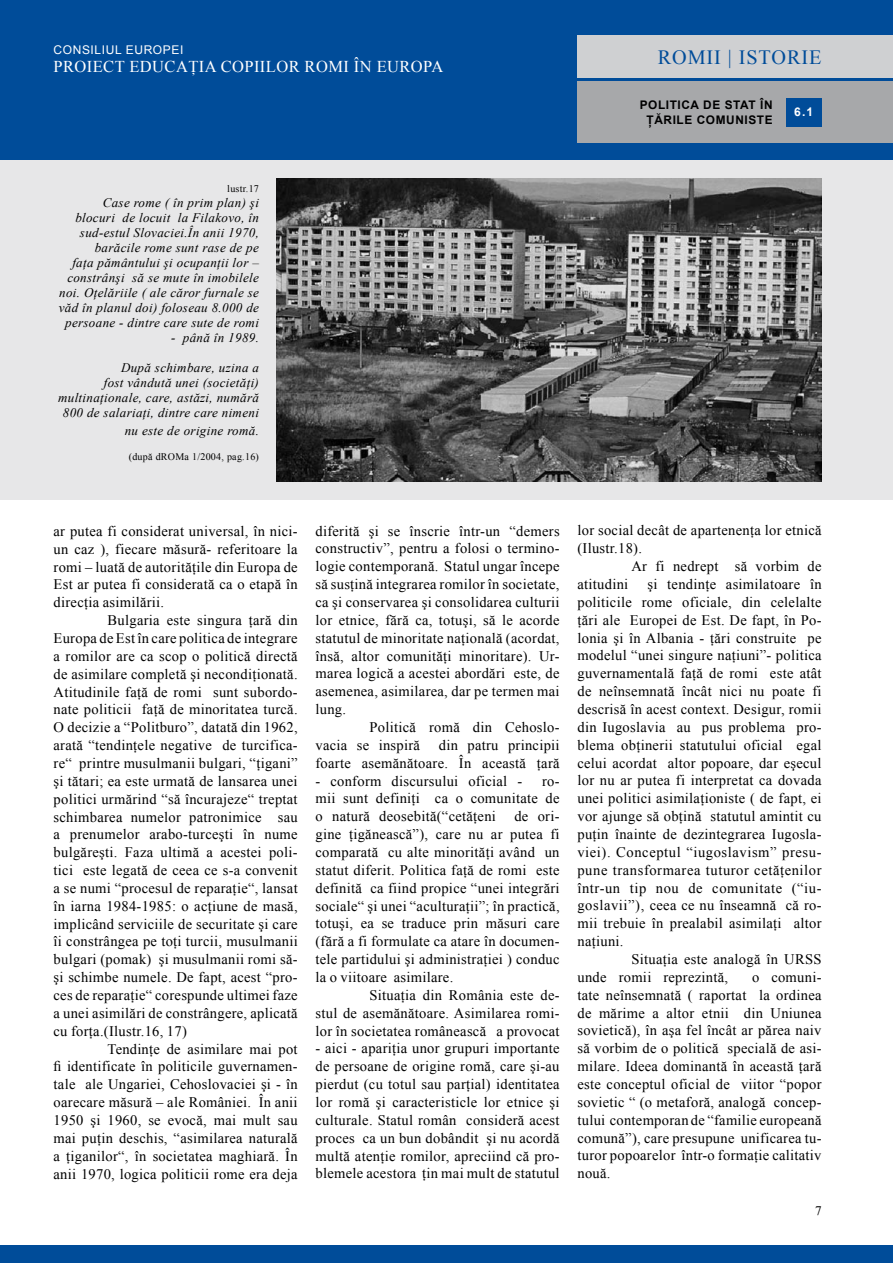
<style>
.page{position:relative;width:893px;height:1263px;background:#fff}
.page>*{position:absolute;margin:0;border:0;box-sizing:border-box;transform-origin:0 0}
.t1{font:20.25px "Times New Roman";color:#004c99}
.t2{font:16.5px "Times New Roman";letter-spacing:.025em;color:#fff}
.t3{font:14.55px/17.9px "Times New Roman";letter-spacing:.02em;color:#000;text-align:justify}
.t4{font:italic 13.05px/15px "Times New Roman";letter-spacing:.025em;color:#000;text-align:right}
.t5{font:13.05px "Times New Roman";color:#000}
.t6{font:12px "Arial";letter-spacing:.05em;color:#fff}
.t7{font:700 12px "Arial";color:#fff}
.t8{font:700 11.85px/15px "Arial";letter-spacing:.05em;color:#000;text-align:center}
.t9{font:10.05px "Times New Roman";letter-spacing:.025em;color:#000}
</style>
<div class="page">
<div style="left:0;top:0;width:893px;height:161px;background:#004c99"></div>
<div style="left:0;top:161px;width:893px;height:339px;background:#e7e7e8"></div>
<div style="left:577px;top:81px;width:316px;height:62px;background:#a7a8aa"></div>
<div style="left:577px;top:36px;width:316px;height:42px;background:#cfd0d2"></div>
<div style="left:786px;top:98px;width:35px;height:28px;background:#004c99"></div>
<div style="left:0;top:1245px;width:893px;height:18px;background:#004c99"></div>
<img style="left:277px;top:179px;width:544px;height:303px">
<p class="t6" style="left:54px;top:42px;width:131px">CONSILIUL EUROPEI</p>
<p class="t2" style="left:54px;top:55px;width:391px">PROIECT EDUCAŢIA COPIILOR ROMI ÎN EUROPA</p>
<p class="t9" style="left:227px;top:182px;width:33px">lustr.17</p>
<p class="t4" style="left:59px;top:195px;width:202px">Case rome ( în prim plan) şi<br>blocuri de locuit la Filakovo, în sud-estul Slovaciei.În anii 1970, barăcile rome sunt rase de pe<br>faţa pământului şi ocupanţii lor – constrânşi să se mute în imobilele noi. Oţelăriile ( ale căror furnale se văd în planul doi) foloseau 8.000 de persoane - dintre care sute de romi</p>
<p class="t4" style="left:171px;top:330px;width:89px">- până în 1989.</p>
<p class="t4" style="left:58px;top:360px;width:202px">După schimbare, uzina a<br>fost vândută unei (societăţi) multinaţionale, care, astăzi, numără<br>800 de salariaţi, dintre care nimeni</p>
<p class="t4" style="left:125px;top:423px;width:136px">nu este de origine romă.</p>
<p class="t9" style="left:129px;top:450px;width:132px">(după dROMa 1/2004, pag.16)</p>
<h1 class="t1" style="left:658px;top:44px;width:28px">Romii</h1>
<h1 class="t1" style="left:728px;top:44px;width:45px">| istorie</h1>
<p class="t7" style="left:794px;top:104px;width:21px">6.1</p>
<p class="t8" style="left:640px;top:98px;width:134px">POLITICA DE STAT ÎN<br>ŢĂRILE COMUNISTE</p>
<p class="t3" style="left:54px;top:522px;width:246px">ar putea fi considerat universal, în nici&shy;un caz ), fiecare măsură- referitoare la romi – luată de autorităţile din Europa de Est ar putea fi considerată ca o etapă în direcţia asimilării.</p>
<p class="t3" style="left:54px;top:611px;width:246px;text-indent:54px">Bulgaria este singura ţară din Europa de Est în care politica de integrare a romilor are ca scop o politică directă de asimilare completă şi necondiţionată.<br>Atitudinile faţă de romi sunt subordo&shy;nate politicii faţă de minoritatea turcă.<br>O decizie a “Politburo”, datată din 1962, arată “tendinţele negative de turcifica&shy;re“ printre musulmanii bulgari, “ţigani” şi tătari; ea este urmată de lansarea unei politici urmărind “să încurajeze“ treptat schimbarea numelor patronimice sau a prenumelor arabo-turceşti în nume bulgăreşti. Faza ultimă a acestei poli&shy;tici este legată de ceea ce s-a convenit a se numi “procesul de reparaţie“, lansat în iarna 1984-1985: o acţiune de masă, implicând serviciile de securitate şi care îi constrângea pe toţi turcii, musulmanii bulgari (pomak) şi musulmanii romi să&shy;şi schimbe numele. De fapt, acest “pro&shy;ces de reparaţie“ corespunde ultimei faze a unei asimilări de constrângere, aplicată cu forţa.(Ilustr.16, 17)</p>
<p class="t3" style="left:54px;top:1039px;width:246px;text-indent:54px">Tendinţe de asimilare mai pot fi identificate în politicile guvernamen&shy;tale ale Ungariei, Cehoslovaciei şi - în oarecare măsură – ale României. În anii 1950 şi 1960, se evocă, mai mult sau mai puţin deschis, “asimilarea naturală a ţiganilor“, în societatea maghiară. În anii 1970, logica politicii rome era deja</p>
<p class="t3" style="left:315px;top:522px;width:246px">diferită şi se înscrie într-un “demers constructiv”, pentru a folosi o termino&shy;logie contemporană. Statul ungar începe să susţină integrarea romilor în societate, ca şi conservarea şi consolidarea culturii lor etnice, fără ca, totuşi, să le acorde statutul de minoritate naţională (acordat, însă, altor comunităţi minoritare). Ur&shy;marea logică a acestei abordări este, de asemenea, asimilarea, dar pe termen mai lung.</p>
<p class="t3" style="left:315px;top:718px;width:246px;text-indent:54px">Politică romă din Cehoslo&shy;vacia se inspiră</p>
<p class="t3" style="left:315px;top:736px;width:246px;text-align:right">din patru principii<br>foarte asemănătoare. În această ţară</p>
<p class="t3" style="left:315px;top:771px;width:208px">- conform discursului oficial -</p>
<p class="t3" style="left:315px;top:771px;width:246px;text-indent:227px">ro&shy;mii sunt definiţi ca o comunitate de o natură deosebită(“cetăţeni</p>
<p class="t3" style="left:315px;top:807px;width:246px;text-indent:199px">de ori&shy;gine ţigănească”), care nu ar putea fi comparată cu alte minorităţi având un statut diferit. Politica faţă de romi este definită ca fiind propice “unei integrări sociale“ şi unei “aculturaţii”; în practică, totuşi, ea se traduce prin măsuri care (fără a fi formulate ca atare în documen&shy;tele partidului şi administraţiei ) conduc la o viitoare asimilare.</p>
<p class="t3" style="left:315px;top:986px;width:246px;text-indent:54px">Situaţia din România este de&shy;stul de asemănătoare. Asimilarea romi&shy;lor în societatea românească a provocat</p>
<p class="t3" style="left:315px;top:1039px;width:246px">- aici - apariţia unor grupuri importante de persoane de origine romă, care şi-au pierdut (cu totul sau parţial) identitatea lor romă şi caracteristicle lor etnice şi culturale. Statul român consideră acest proces ca un bun dobândit şi nu acordă multă atenţie romilor, apreciind că pro&shy;blemele acestora ţin mai mult de statutul</p>
<p class="t3" style="left:577px;top:521px;width:246px">lor social decât de apartenenţa lor etnică (Ilustr.18).</p>
<p class="t3" style="left:631px;top:557px;width:192px">Ar fi nedrept să vorbim de</p>
<p class="t3" style="left:577px;top:575px;width:52px">atitudini</p>
<p class="t3" style="left:577px;top:575px;width:246px;text-indent:70px">şi tendinţe asimilatoare în politicile rome oficiale, din celelalte ţări ale Europei de Est. De fapt, în Po&shy;lonia şi în Albania - ţări construite pe modelul “unei singure naţiuni”- politica guvernamentală faţă de romi este atât de neînsemnată încât nici nu poate fi descrisă în acest context. Desigur, romii din Iugoslavia au pus problema pro&shy;blema obţinerii statutului oficial egal celui acordat altor popoare, dar eşecul lor nu ar putea fi interpretat ca dovada unei politici asimilaţioniste ( de fapt, ei vor ajunge să obţină statutul amintit cu puţin înainte de dezintegrarea Iugosla&shy;viei). Conceptul “iugoslavism” presu&shy;pune transformarea tuturor cetăţenilor într-un tip nou de comunitate (“iu&shy;goslavii”), ceea ce nu înseamnă că ro&shy;mii trebuie în prealabil asimilaţi altor naţiuni.</p>
<p class="t3" style="left:577px;top:950px;width:246px;text-indent:54px">Situaţia este analogă în URSS unde romii reprezintă,</p>
<p class="t3" style="left:577px;top:968px;width:246px;text-indent:175px">o comuni&shy;tate neînsemnată ( raportat la ordinea de mărime a altor etnii din Uniunea sovietică), în aşa fel încât ar părea naiv să vorbim de o politică specială de asi&shy;milare. Ideea dominantă în această ţară este conceptul oficial de viitor “popor sovietic “ (o metaforă, analogă concep&shy;tului contemporan de “familie europeană comună”), care presupune unificarea tu&shy;turor popoarelor într-o formaţie calitativ nouă.</p>
<p class="t5" style="left:815px;top:1201px;width:8px">7</p>
</div>
